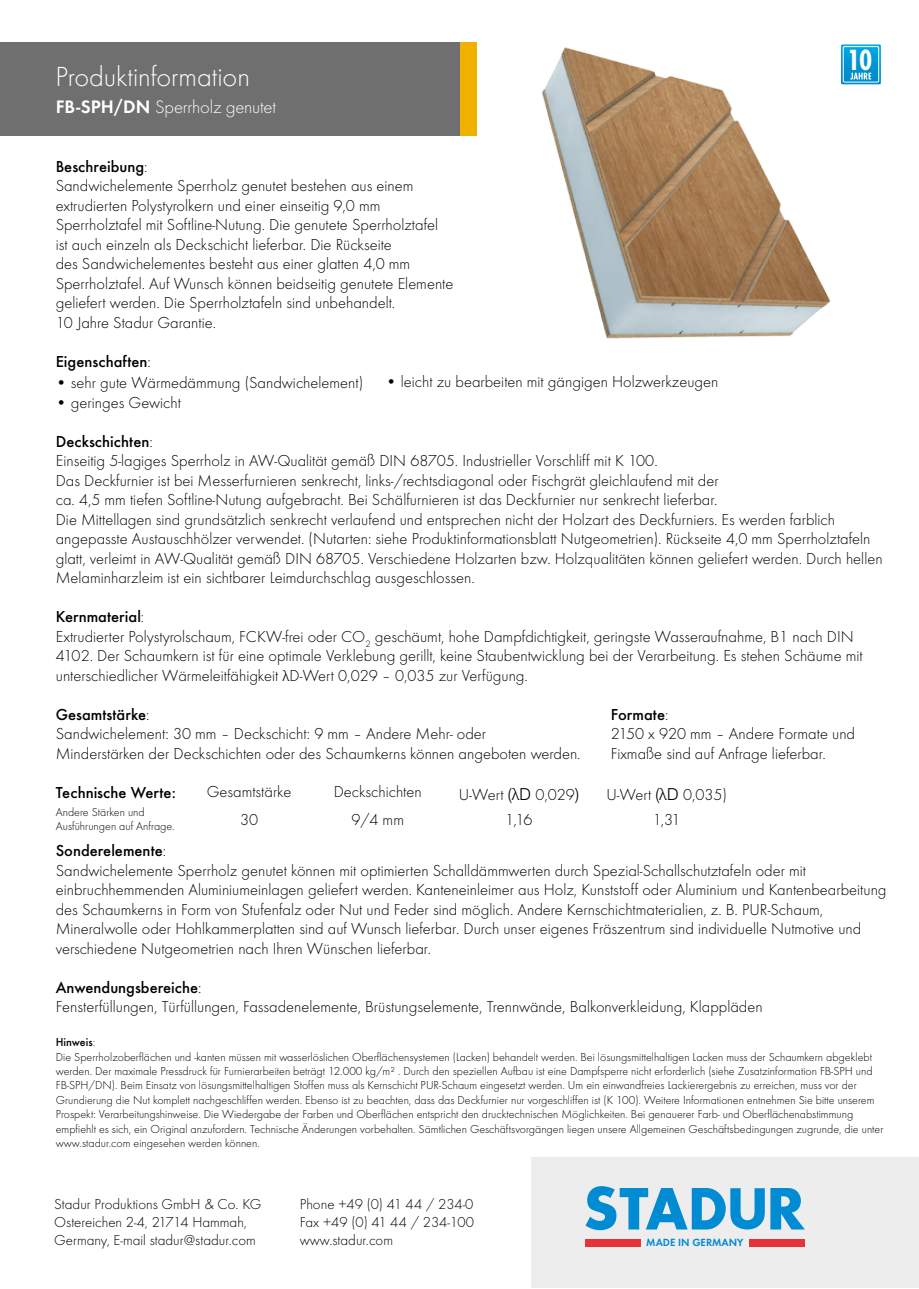
<style>
.page{position:relative;width:919px;height:1289px;background:#fff}
.page>*{position:absolute;margin:0;border:0;box-sizing:border-box;transform-origin:0 0}
.t1{font:700 condensed 30.3px "Futura T";color:#fff}
.t2{font:300 28.65px "Futura T";color:#fff}
.t3{font:300 18.75px "Futura T";letter-spacing:-.01em;color:#fff}
.t4{font:300 16.5px/19.5px "Futura T";color:#000}
.t5{font:500 16.5px "Futura T";color:#000}
.t6{font:300 15px/18px "Futura T";color:#000}
.t7{font:300 12px/14.4px "Futura T";color:#000}
.t8{font:600 10.8px "Futura T";color:#008bd2}
.s1{font-weight:600}
.s2{font-weight:500}
.s3{font-weight:300}
.s4{font-family:"Helvetica Neue";font-size:15px}
.s5{font-family:"Helvetica Neue"}
</style>
<div class="page">
<div style="left:55px;top:43px;width:421px;height:93px;background:#f1b100"></div>
<div style="left:0;top:43px;width:459px;height:93px;background:#706f6f"></div>
<img style="left:541px;top:47px;width:322px;height:292px">
<svg style="left:840px;top:44px;width:40px;height:40px"></svg>
<div style="left:842px;top:46px;width:37px;height:36px;border:1px solid #fff"></div>
<div style="left:531px;top:1157px;width:387px;height:130px;background:#ededed"></div>
<svg style="left:770px;top:1188px;width:34px;height:41px"></svg>
<svg style="left:585px;top:1186px;width:179px;height:44px"></svg>
<div style="left:585px;top:1238px;width:56px;height:8px;background:#e63338"></div>
<div style="left:749px;top:1238px;width:55px;height:8px;background:#e63338"></div>
<h2 class="t2" style="left:55px;top:60px;width:196px">Produktinformation</h2>
<p class="t3" style="left:56px;top:96px;width:222px"><span class="s1">FB-SPH/DN</span> Sperrholz genutet</p>
<h1 class="t1" style="left:846px;top:42px;width:27px">10</h1>
<p class="t4" style="left:56px;top:156px;width:399px"><span class="s2">Beschreibung</span>:<br>Sandwichelemente Sperrholz genutet bestehen aus einem extrudierten Polystyrolkern und einer einseitig 9,0 mm Sperrholztafel mit Softline-Nutung. Die genutete Sperrholztafel ist auch einzeln als Deckschicht lieferbar. Die Rückseite<br>des Sandwichelementes besteht aus einer glatten 4,0 mm Sperrholztafel. Auf Wunsch können beidseitig genutete Elemente geliefert werden. Die Sperrholztafeln sind unbehandelt.<br>10 Jahre Stadur Garantie.</p>
<p class="t5" style="left:56px;top:352px;width:97px">Eigenschaften<span class="s3">:</span></p>
<p class="t4" style="left:56px;top:372px;width:309px">• sehr gute Wärmedämmung (Sandwichelement)</p>
<p class="t4" style="left:56px;top:392px;width:127px">• geringes Gewicht</p>
<p class="t4" style="left:56px;top:431px;width:828px"><span class="s2">Deckschichten</span>:<br>Einseitig 5-lagiges Sperrholz in AW-Qualität gemäß DIN 68705. Industrieller Vorschliff mit K 100.<br>Das Deckfurnier ist bei Messerfurnieren senkrecht, links-/rechtsdiagonal oder Fischgrät gleichlaufend mit der<br>ca. 4,5 mm tiefen Softline-Nutung aufgebracht. Bei Schälfurnieren ist das Deckfurnier nur senkrecht lieferbar.<br>Die Mittellagen sind grundsätzlich senkrecht verlaufend und entsprechen nicht der Holzart des Deckfurniers. Es werden farblich angepasste Austauschhölzer verwendet. (Nutarten: siehe Produktinformationsblatt Nutgeometrien). Rückseite 4,0 mm Sperrholztafeln glatt, verleimt in AW-Qualität gemäß DIN 68705. Verschiedene Holzarten bzw. Holzqualitäten können geliefert werden. Durch hellen Melaminharzleim ist ein sichtbarer Leimdurchschlag ausgeschlossen.</p>
<p class="t4" style="left:56px;top:607px;width:808px"><span class="s2">Kernmaterial</span>:<br>Extrudierter Polystyrolschaum, FCKW-frei oder CO<sub>2</sub> geschäumt, hohe Dampfdichtigkeit, geringste Wasseraufnahme, B1 nach DIN 4102. Der Schaumkern ist für eine optimale Verklebung gerillt, keine Staubentwicklung bei der Verarbeitung. Es stehen Schäume mit unterschiedlicher Wärmeleitfähigkeit <span class="s4">λ</span>D-Wert 0,029 – 0,035 zur Verfügung.</p>
<p class="t4" style="left:56px;top:704px;width:526px"><span class="s2">Gesamtstärke</span>:<br>Sandwichelement: 30 mm – Deckschicht: 9 mm – Andere Mehr- oder<br>Minderstärken der Deckschichten oder des Schaumkerns können angeboten werden.</p>
<p class="t5" style="left:56px;top:782px;width:121px">Technische Werte:</p>
<p class="t4" style="left:385px;top:371px;width:334px">• leicht zu bearbeiten mit gängigen Holzwerkzeugen</p>
<p class="t4" style="left:610px;top:704px;width:246px"><span class="s2">Formate</span>:<br>2150 x 920 mm – Andere Formate und<br>Fixmaße sind auf Anfrage lieferbar.</p>
<p class="t4" style="left:207px;top:781px;width:86px">Gesamtstärke</p>
<p class="t4" style="left:334px;top:781px;width:89px">Deckschichten</p>
<p class="t4" style="left:458px;top:785px;width:122px">U-Wert <span class="s5">(λD</span> 0,029<span class="s5">)</span></p>
<p class="t4" style="left:606px;top:785px;width:122px">U-Wert <span class="s5">(λD</span> 0,035)</p>
<p class="t4" style="left:240px;top:809px;width:20px">30</p>
<p class="t4" style="left:351px;top:809px;width:54px">9/4 mm</p>
<p class="t4" style="left:505px;top:809px;width:29px">1,16</p>
<p class="t4" style="left:652px;top:809px;width:29px">1,31</p>
<p class="t7" style="left:56px;top:805px;width:120px;line-height:13.5px">Andere Stärken und<br>Ausführungen auf Anfrage.</p>
<p class="t4" style="left:56px;top:840px;width:832px"><span class="s2">Sonderelemente</span>:<br>Sandwichelemente Sperrholz genutet können mit optimierten Schalldämmwerten durch Spezial-Schallschutztafeln oder mit einbruchhemmenden Aluminiumeinlagen geliefert werden. Kanteneinleimer aus Holz, Kunststoff oder Aluminium und Kantenbearbeitung des Schaumkerns in Form von Stufenfalz oder Nut und Feder sind möglich. Andere Kernschichtmaterialien, z. B. PUR-Schaum, Mineralwolle oder Hohlkammerplatten sind auf Wunsch lieferbar. Durch unser eigenes Fräszentrum sind individuelle Nutmotive und verschiedene Nutgeometrien nach Ihren Wünschen lieferbar.</p>
<p class="t4" style="left:56px;top:977px;width:708px"><span class="s2">Anwendungsbereiche</span>:<br>Fensterfüllungen, Türfüllungen, Fassadenelemente, Brüstungselemente, Trennwände, Balkonverkleidung, Klappläden</p>
<p class="t7" style="left:56px;top:1034px;width:829px"><span class="s2">Hinweis</span>:<br>Die Sperrholzoberflächen und -kanten müssen mit wasserlöslichen Oberflächensystemen (Lacken) behandelt werden. Bei lösungsmittelhaltigen Lacken muss der Schaumkern abgeklebt werden. Der maximale Pressdruck für Furnierarbeiten beträgt 12.000 kg/m² . Durch den speziellen Aufbau ist eine Dampfsperre nicht erforderlich (siehe Zusatzinformation FB-SPH und FB-SPH/DN). Beim Einsatz von lösungsmittelhaltigen Stoffen muss als Kernschicht PUR-Schaum eingesetzt werden. Um ein einwandfreies Lackierergebnis zu erreichen, muss vor der Grundierung die Nut komplett nachgeschliffen werden. Ebenso ist zu beachten, dass das Deckfurnier nur vorgeschliffen ist (K 100). Weitere Informationen entnehmen Sie bitte unserem Prospekt: Verarbeitungshinweise. Die Wiedergabe der Farben und Oberflächen entspricht den drucktechnischen Möglichkeiten. Bei genauerer Farb- und Oberflächenabstimmung empfiehlt es sich, ein Original anzufordern. Technische Änderungen vorbehalten. Sämtlichen Geschäftsvorgängen liegen unsere Allgemeinen Geschäftsbedingungen zugrunde, die unter www.stadur.com eingesehen werden können.</p>
<p class="t6" style="left:54px;top:1194px;width:208px">Stadur Produktions GmbH &amp; Co. KG<br>Ostereichen 2-4, 21714 Hammah,<br>Germany, E-mail stadur@stadur.com</p>
<p class="t6" style="left:299px;top:1194px;width:176px;text-align:justify">Phone +49 (0) 41 44 / 234-0<br>Fax +49 (0) 41 44 / 234-100 www.stadur.com</p>
<p class="t8" style="left:646px;top:1236px;width:99px">MADE IN GERMANY</p>
</div>
